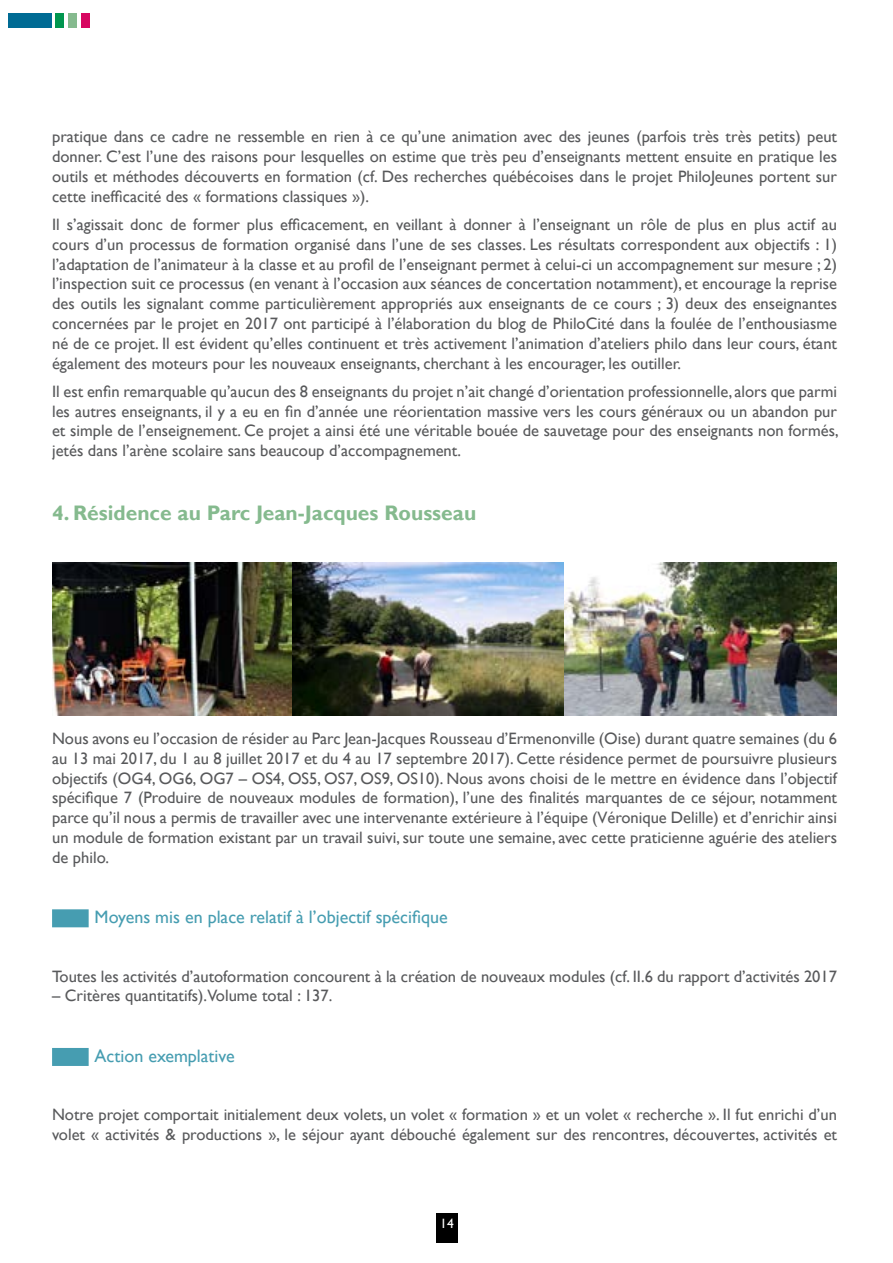
<style>
.page{position:relative;width:893px;height:1263px;background:#fff}
.page>*{position:absolute;margin:0;border:0;box-sizing:border-box;transform-origin:0 0}
.t1{font:700 21px "Gill Sans";color:#85ba8e}
.t2{font:18px "Gill Sans";color:#469db1}
.t3{font:16.5px/19.8px "Gill Sans";color:#58595b;text-align:justify}
.t4{font:13.5px "Gill Sans";color:#fff}
</style>
<div class="page">
<div style="left:436px;top:1213px;width:22px;height:29px;background:#000"></div>
<div style="left:9px;top:13px;width:43px;height:15px;background:#006b94"></div>
<div style="left:55px;top:13px;width:9px;height:15px;background:#00964f"></div>
<div style="left:68px;top:13px;width:9px;height:15px;background:#85ba8e"></div>
<div style="left:81px;top:13px;width:9px;height:15px;background:#d70761"></div>
<div style="left:52px;top:909px;width:37px;height:18px;background:#469db1"></div>
<div style="left:52px;top:1048px;width:37px;height:18px;background:#469db1"></div>
<img style="left:52px;top:562px;width:784px;height:154px">
<p class="t3" style="left:52px;top:127px;width:786px">pratique dans ce cadre ne ressemble en rien à ce qu’une animation avec des jeunes (parfois très très petits) peut donner. C’est l’une des raisons pour lesquelles on estime que très peu d’enseignants mettent ensuite en pratique les outils et méthodes découverts en formation (cf. Des recherches québécoises dans le projet PhiloJeunes portent sur cette inefficacité des « formations classiques »).</p>
<p class="t3" style="left:52px;top:215px;width:786px">Il s’agissait donc de former plus efficacement, en veillant à donner à l’enseignant un rôle de plus en plus actif au cours d’un processus de formation organisé dans l’une de ses classes. Les résultats correspondent aux objectifs : 1) l’adaptation de l’animateur à la classe et au profil de l’enseignant permet à celui-ci un accompagnement sur mesure ; 2) l’inspection suit ce processus (en venant à l’occasion aux séances de concertation notamment), et encourage la reprise des outils les signalant comme particulièrement appropriés aux enseignants de ce cours ; 3) deux des enseignantes concernées par le projet en 2017 ont participé à l’élaboration du blog de PhiloCité dans la foulée de l’enthousiasme né de ce projet. Il est évident qu’elles continuent et très activement l’animation d’ateliers philo dans leur cours, étant également des moteurs pour les nouveaux enseignants, cherchant à les encourager, les outiller.</p>
<p class="t3" style="left:52px;top:382px;width:788px">Il est enfin remarquable qu’aucun des 8 enseignants du projet n’ait changé d’orientation professionnelle, alors que parmi les autres enseignants, il y a eu en fin d’année une réorientation massive vers les cours généraux ou un abandon pur et simple de l’enseignement. Ce projet a ainsi été une véritable bouée de sauvetage pour des enseignants non formés, jetés dans l’arène scolaire sans beaucoup d’accompagnement.</p>
<p class="t1" style="left:52px;top:500px;width:426px">4. Résidence au Parc Jean-Jacques Rousseau</p>
<p class="t3" style="left:52px;top:729px;width:786px">Nous avons eu l’occasion de résider au Parc Jean-Jacques Rousseau d’Ermenonville (Oise) durant quatre semaines (du 6 au 13 mai 2017, du 1 au 8 juillet 2017 et du 4 au 17 septembre 2017). Cette résidence permet de poursuivre plusieurs objectifs (OG4, OG6, OG7 – OS4, OS5, OS7, OS9, OS10). Nous avons choisi de le mettre en évidence dans l’objectif spécifique 7 (Produire de nouveaux modules de formation), l’une des finalités marquantes de ce séjour, notamment parce qu’il nous a permis de travailler avec une intervenante extérieure à l’équipe (Véronique Delille) et d’enrichir ainsi un module de formation existant par un travail suivi, sur toute une semaine, avec cette praticienne aguérie des ateliers de philo.</p>
<p class="t2" style="left:95px;top:906px;width:355px">Moyens mis en place relatif à l’objectif spécifique</p>
<p class="t3" style="left:52px;top:966px;width:786px">Toutes les activités d’autoformation concourent à la création de nouveaux modules (cf. II.6 du rapport d’activités 2017</p>
<p class="t3" style="left:52px;top:986px;width:282px">– Critères quantitatifs).Volume total : 137.</p>
<p class="t2" style="left:95px;top:1045px;width:142px">Action exemplative</p>
<p class="t3" style="left:52px;top:1105px;width:786px">Notre projet comportait initialement deux volets, un volet « formation » et un volet « recherche ». Il fut enrichi d’un volet « activités &amp; productions », le séjour ayant débouché également sur des rencontres, découvertes, activités et</p>
<p class="t4" style="left:440px;top:1215px;width:15px">14</p>
</div>
